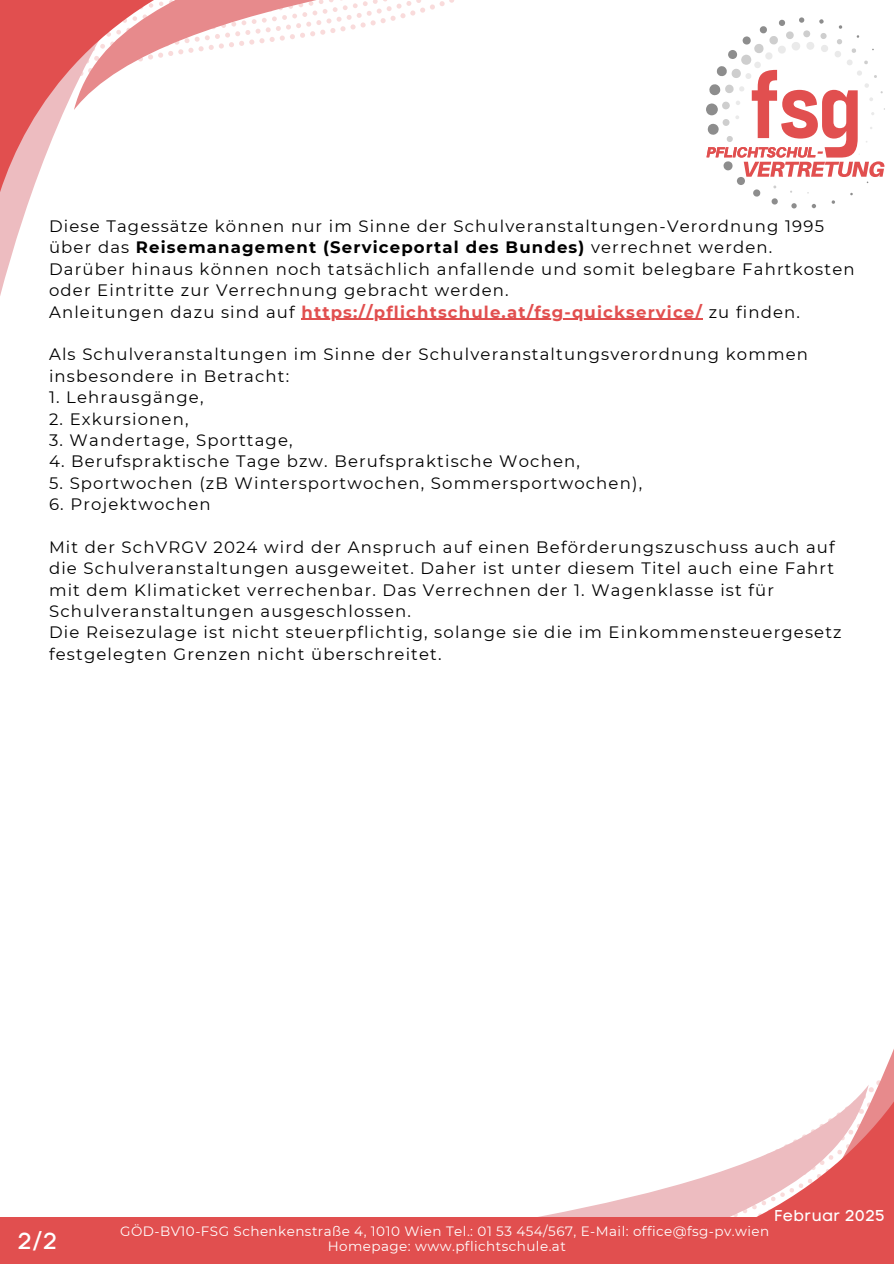
<style>
.page{position:relative;width:894px;height:1264px;background:#fff}
.page>*{position:absolute;margin:0;border:0;box-sizing:border-box;transform-origin:0 0}
.t1{font:23.1px "Code Pro Normal LC";color:#fff}
.t2{font:16.5px/21.3px "Montserrat";letter-spacing:.07em;color:#000}
.t3{font:15.6px "Code Pro Normal LC";letter-spacing:.035em;color:#fff}
.t4{font:13.5px "Montserrat";letter-spacing:.035em;color:#fff}
.s1{font-weight:700}
.s2{font-weight:700;color:#e14f4f}
</style>
<div class="page">
<svg style="left:868px;top:1051px;width:25px;height:165px;fill:#e14f4f"></svg>
<svg style="left:543px;top:1086px;width:325px;height:130px"></svg>
<div style="left:0;top:1216px;width:893px;height:47px;background:#e14f4f"></div>
<svg style="left:0;top:192px;width:32px;height:104px"></svg>
<svg style="left:0;top:0;width:74px;height:192px;fill:#e14f4f"></svg>
<svg style="left:74px;top:0;width:380px;height:110px"></svg>
<svg style="left:706px;top:17px;width:178px;height:192px"></svg>
<hr style="left:301px;top:319px;width:402px;height:1px;background:#e14f4f">
<p class="t2" style="left:49px;top:215px;width:806px">Diese Tagessätze können nur im Sinne der Schulveranstaltungen-Verordnung 1995 über das <span class="s1">Reisemanagement (Serviceportal des Bundes)</span> verrechnet werden.<br>Darüber hinaus können noch tatsächlich anfallende und somit belegbare Fahrtkosten oder Eintritte zur Verrechnung gebracht werden.<br>Anleitungen dazu sind auf <span class="s2">https://pflichtschule.at/fsg-quickservice/</span> zu finden.</p>
<h2 class="t2" style="left:49px;top:344px;width:760px">Als Schulveranstaltungen im Sinne der Schulveranstaltungsverordnung kommen insbesondere in Betracht:</h2>
<h2 class="t2" style="left:49px;top:386px;width:156px">1. Lehrausgänge,</h2>
<h2 class="t2" style="left:49px;top:408px;width:141px">2. Exkursionen,</h2>
<h2 class="t2" style="left:49px;top:429px;width:245px">3. Wandertage, Sporttage,</h2>
<h2 class="t2" style="left:49px;top:451px;width:532px">4. Berufspraktische Tage bzw. Berufspraktische Wochen,</h2>
<h2 class="t2" style="left:49px;top:472px;width:594px">5. Sportwochen (zB Wintersportwochen, Sommersportwochen),</h2>
<h2 class="t2" style="left:49px;top:493px;width:163px">6. Projektwochen</h2>
<h2 class="t2" style="left:49px;top:536px;width:793px">Mit der SchVRGV 2024 wird der Anspruch auf einen Beförderungszuschuss auch auf die Schulveranstaltungen ausgeweitet. Daher ist unter diesem Titel auch eine Fahrt mit dem Klimaticket verrechenbar. Das Verrechnen der 1. Wagenklasse ist für Schulveranstaltungen ausgeschlossen.<br>Die Reisezulage ist nicht steuerpflichtig, solange sie die im Einkommensteuergesetz festgelegten Grenzen nicht überschreitet.</h2>
<p class="t1" style="left:18px;top:1226px;width:41px">2/2</p>
<h2 class="t3" style="left:773px;top:1206px;width:112px">Februar 2025</h2>
<p class="t4" style="left:120px;top:1222px;width:650px">GÖD-BV10-FSG Schenkenstraße 4, 1010 Wien Tel.: 01 53 454/567, E-Mail: office@fsg-pv.wien</p>
<p class="t4" style="left:327px;top:1238px;width:239px">Homepage: www.pflichtschule.at</p>
</div>
